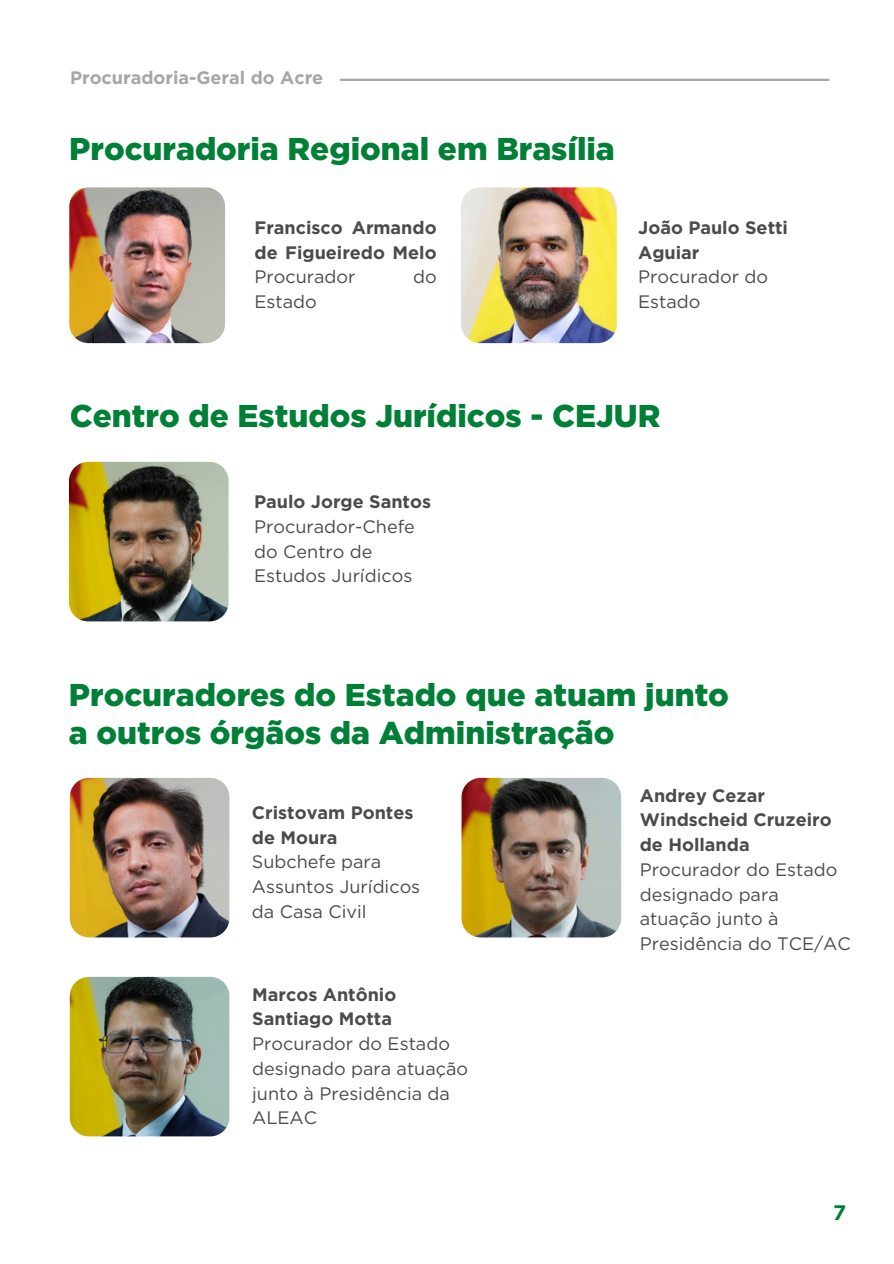
<style>
.page{position:relative;width:894px;height:1264px;background:#fff}
.page>*{position:absolute;margin:0;border:0;box-sizing:border-box;transform-origin:0 0}
.t1{font:900 31.5px/37.2px "Gotham";color:#008036}
.t2{font:700 21px "Gotham";color:#008036}
.t3{font:18px/24.8px "Gotham";color:#4b4b4b}
.t4{font:700 18px/24.8px "Gotham";color:#4b4b4b;text-align:justify}
.t5{font:700 18px "Gotham";color:#a6a6a6}
.s1{font-weight:400}
.s2{font-weight:700}
</style>
<div class="page">
<img style="left:69px;top:187px;width:156px;height:156px">
<img style="left:461px;top:187px;width:155px;height:156px">
<img style="left:69px;top:462px;width:159px;height:159px">
<img style="left:70px;top:777px;width:159px;height:160px">
<img style="left:461px;top:777px;width:160px;height:160px">
<img style="left:70px;top:976px;width:159px;height:160px">
<hr style="left:341px;top:79px;width:487px;height:2px;background:#a6a6a6">
<h2 class="t5" style="left:70px;top:67px;width:254px">Procuradoria-Geral do Acre</h2>
<p class="t1" style="left:69px;top:130px;width:547px">Procuradoria Regional em Brasília</p>
<p class="t4" style="left:254px;top:215px;width:183px">Francisco Armando de Figueiredo Melo <span class="s1">Procurador</span></p>
<p class="t3" style="left:413px;top:264px;width:25px">do</p>
<p class="t3" style="left:254px;top:289px;width:64px">Estado</p>
<h1 class="t4" style="left:638px;top:215px;width:151px">João Paulo Setti</h1>
<p class="t3" style="left:638px;top:240px;width:131px"><span class="s2">Aguiar<br></span>Procurador do<br>Estado</p>
<p class="t1" style="left:70px;top:397px;width:592px">Centro de Estudos Jurídicos - CEJUR</p>
<p class="t3" style="left:254px;top:489px;width:178px"><span class="s2">Paulo Jorge Santos<br></span>Procurador-Chefe do Centro de<br>Estudos Jurídicos</p>
<p class="t1" style="left:69px;top:676px;width:661px">Procuradores do Estado que atuam junto a outros órgãos da Administração</p>
<h1 class="t3" style="left:252px;top:800px;width:170px"><span class="s2">Cristovam Pontes de Moura<br></span>Subchefe para<br>Assuntos Jurídicos da Casa Civil</h1>
<p class="t3" style="left:252px;top:981px;width:217px"><span class="s2">Marcos Antônio<br>Santiago Motta<br></span>Procurador do Estado designado para atuação junto à Presidência da<br>ALEAC</p>
<p class="t4" style="left:639px;top:782px;width:193px;text-align:left">Andrey Cezar<br>Windscheid Cruzeiro de Hollanda</p>
<p class="t3" style="left:639px;top:857px;width:212px">Procurador do Estado designado para atuação junto à<br>Presidência do TCE/AC</p>
<p class="t2" style="left:832px;top:1199px;width:14px">7</p>
</div>
